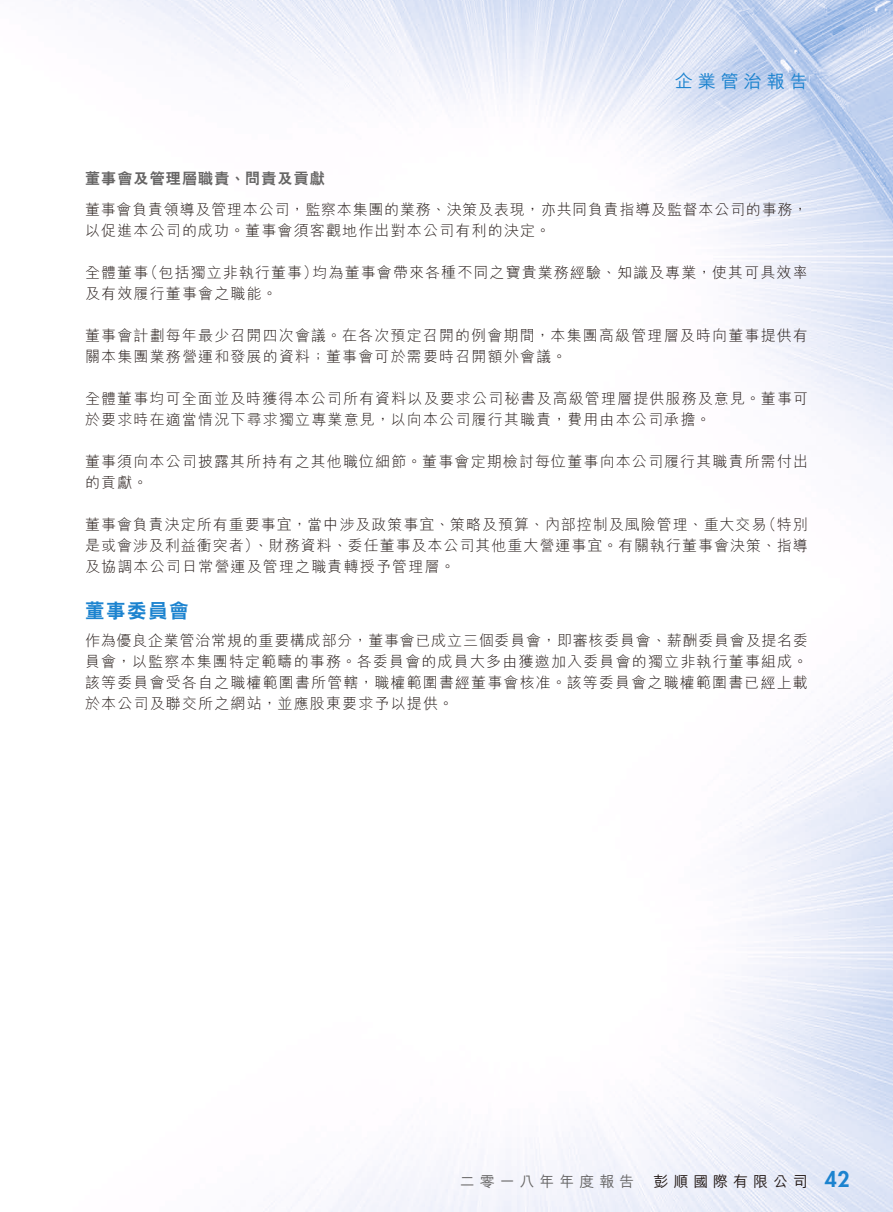
<style>
.page{position:relative;width:893px;height:1212px;background:#fff}
.page>*{position:absolute;margin:0;border:0;box-sizing:border-box;transform-origin:0 0}
.t1{font:800 21px "Futura Std";color:#1c83cf}
.t2{font:800 19.5px "C Hei 2 HK";letter-spacing:.08em;color:#1c83cf}
.t3{font:500 18px "M Hei HK";letter-spacing:.28em;color:#1c83cf}
.t4{font:300 15px/21px "M Hei HK";letter-spacing:.075em;color:#231916}
.t5{font:300 15px/21px "M Hei HK";letter-spacing:.055em;color:#231916}
.t6{font:800 15px "C Hei 2 HK";letter-spacing:.08em;color:#666565}
.t7{font:500 15px "M Hei HK";letter-spacing:.33em;color:#666565}
.t8{font:500 15px "M Hei HK";letter-spacing:.33em;color:#231916}
</style>
<div class="page">
<img style="left:73px;top:0;width:820px;height:1212px">
<p class="t3" style="left:675px;top:69px;width:135px">企業管治報告</p>
<p class="t6" style="left:85px;top:168px;width:241px">董事會及管理層職責、問責及貢獻</p>
<p class="t5" style="left:85px;top:199px;width:724px">董事會負責領導及管理本公司，監察本集團的業務、決策及表現，亦共同負責指導及監督本公司的事務，以促進本公司的成功。董事會須客觀地作出對本公司有利的決定。</p>
<p class="t4" style="left:313px;top:262px;width:497px">均為董事會帶來各種不同之寶貴業務經驗、知識及專業，使其可具效率</p>
<p class="t4" style="left:143px;top:262px;width:176px">（包括獨立非執行董事）</p>
<p class="t4" style="left:85px;top:262px;width:194px">全體董事<br>及有效履行董事會之職能。</p>
<p class="t4" style="left:85px;top:325px;width:724px">董事會計劃每年最少召開四次會議。在各次預定召開的例會期間，本集團高級管理層及時向董事提供有關本集團業務營運和發展的資料；董事會可於需要時召開額外會議。</p>
<p class="t4" style="left:85px;top:388px;width:725px">全體董事均可全面並及時獲得本公司所有資料以及要求公司秘書及高級管理層提供服務及意見。董事可於要求時在適當情況下尋求獨立專業意見，以向本公司履行其職責，費用由本公司承擔。</p>
<p class="t4" style="left:85px;top:451px;width:725px">董事須向本公司披露其所持有之其他職位細節。董事會定期檢討每位董事向本公司履行其職責所需付出的貢獻。</p>
<p class="t4" style="left:761px;top:514px;width:48px">（特別</p>
<p class="t4" style="left:85px;top:514px;width:724px">董事會負責決定所有重要事宜，當中涉及政策事宜、策略及預算、內部控制及風險管理、重大交易<br>是或會涉及利益衝突者）、財務資料、委任董事及本公司其他重大營運事宜。有關執行董事會決策、指導及協調本公司日常營運及管理之職責轉授予管理層。</p>
<h2 class="t2" style="left:85px;top:598px;width:105px">董事委員會</h2>
<p class="t4" style="left:85px;top:629px;width:724px;text-align:justify">作為優良企業管治常規的重要構成部分，董事會已成立三個委員會，即審核委員會、薪酬委員會及提名委員會，以監察本集團特定範疇的事務。各委員會的成員大多由獲邀加入委員會的獨立非執行董事組成。該等委員會受各自之職權範圍書所管轄，職權範圍書經董事會核准。該等委員會之職權範圍書已經上載於本公司及聯交所之網站，並應股東要求予以提供。</p>
<p class="t7" style="left:460px;top:1171px;width:176px">二零一八年年度報告</p>
<p class="t8" style="left:653px;top:1171px;width:156px">彭順國際有限公司</p>
<h1 class="t1" style="left:825px;top:1166px;width:26px">42</h1>
</div>
